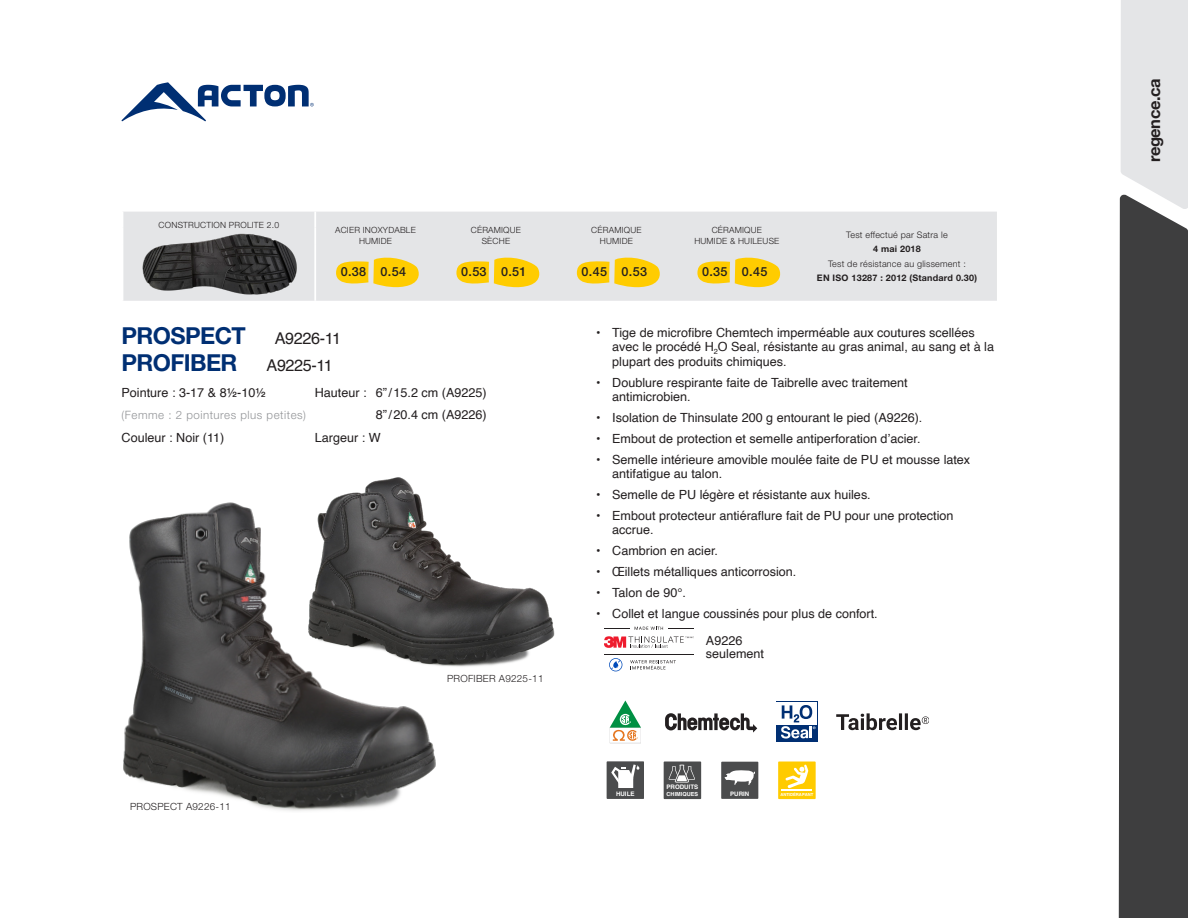
<style>
.page{position:relative;width:1188px;height:918px;background:#fff}
.page>*{position:absolute;margin:0;border:0;box-sizing:border-box;transform-origin:0 0}
.t1{font:700 23.4px/26.7px "Helvetica Neue LT Std";letter-spacing:-.025em;color:#002f73}
.t2{font:700 16.5px "Helvetica Neue LT Std";letter-spacing:-.025em;color:#231f20}
.t3{font:12.6px/14.4px "Helvetica";color:#231f20}
.t4{font:500 12.6px "Helvetica Neue LT Std";letter-spacing:.025em;color:#231f20}
.t5{font:300 11.55px "Helvetica Neue LT Std";letter-spacing:.045em;color:#939598}
.t6{font:300 9.9px "Helvetica Neue LT Std";letter-spacing:.025em;color:#231f20}
.t7{font:300 9px/14.4px "Helvetica Neue LT Std";letter-spacing:.025em;color:#231f20;text-align:center}
.t8{font:300 8.55px/10.8px "Helvetica Neue LT Std";letter-spacing:.025em;color:#231f20;text-align:center}
.t9{font:700 6.15px "Helvetica";color:#fff}
.t10{font:700 5.55px "Helvetica";color:#fff}
.t11{font:700 4.2px "Helvetica";color:#fff}
.s1{font-weight:700}
.s2{font-family:"Helvetica";font-weight:400;font-size:16.2px;color:#231f20}
</style>
<div class="page">
<img style="left:123px;top:502px;width:313px;height:309px">
<img style="left:306px;top:477px;width:249px;height:207px">
<svg style="left:610px;top:701px;width:31px;height:42px"></svg>
<svg style="left:665px;top:713px;width:92px;height:20px"></svg>
<div style="left:776px;top:702px;width:42px;height:40px;background:#002f73"></div>
<div style="left:777px;top:702px;width:40px;height:22px;background:#fff"></div>
<svg style="left:781px;top:705px;width:35px;height:34px"></svg>
<svg style="left:837px;top:713px;width:92px;height:17px"></svg>
<div style="left:607px;top:761px;width:37px;height:38px;background:#4b4c4d"></div>
<svg style="left:611px;top:765px;width:28px;height:23px"></svg>
<div style="left:664px;top:762px;width:37px;height:37px;background:#4b4c4d"></div>
<svg style="left:669px;top:765px;width:26px;height:18px"></svg>
<div style="left:721px;top:762px;width:37px;height:37px;background:#4b4c4d"></div>
<svg style="left:725px;top:770px;width:30px;height:15px"></svg>
<div style="left:778px;top:762px;width:38px;height:37px;background:#ffcb00"></div>
<hr style="left:782px;top:789px;width:30px;height:1px;background:#fff">
<svg style="left:785px;top:764px;width:23px;height:25px"></svg>
<svg style="left:630px;top:660px;width:46px;height:9px"></svg>
<svg style="left:609px;top:658px;width:13px;height:13px"></svg>
<hr style="left:604px;top:655px;width:89px;height:1px;background:#231f20">
<svg style="left:604px;top:628px;width:25px;height:1px"></svg>
<svg style="left:635px;top:627px;width:58px;height:3px"></svg>
<svg style="left:604px;top:636px;width:89px;height:12px"></svg>
<div style="left:123px;top:212px;width:874px;height:89px;background:#e4e5e7"></div>
<svg style="left:314px;top:212px;width:2px;height:32px"></svg>
<hr style="left:314px;top:244px;width:2px;height:57px;background:#fff">
<img style="left:139px;top:229px;width:160px;height:72px">
<svg style="left:336px;top:256px;width:85px;height:33px;background:#f4d555"></svg>
<svg style="left:456px;top:256px;width:85px;height:33px;background:#f5d554"></svg>
<svg style="left:577px;top:256px;width:85px;height:33px;background:#f5d554"></svg>
<svg style="left:697px;top:256px;width:85px;height:33px;background:#f4d555"></svg>
<div style="left:1119px;top:196px;width:69px;height:722px;background:#3e3e3f"></div>
<svg style="left:1121px;top:0;width:67px;height:209px;background:#e2e3e5"></svg>
<svg style="left:122px;top:82px;width:192px;height:40px"></svg>
<p class="t8" style="left:159px;top:219px;width:122px">CONSTRUCTION PROLITE 2.0</p>
<p class="t8" style="left:335px;top:225px;width:82px">ACIER INOXYDABLE<br>HUMIDE</p>
<p class="t8" style="left:471px;top:225px;width:52px">CÉRAMIQUE<br>SÈCHE</p>
<p class="t8" style="left:591px;top:225px;width:52px">CÉRAMIQUE<br>HUMIDE</p>
<p class="t8" style="left:694px;top:225px;width:87px">CÉRAMIQUE<br>HUMIDE &amp; HUILEUSE</p>
<p class="t7" style="left:817px;top:227px;width:162px">Test effectué par Satra le<br><span class="s1">4 mai 2018<br></span>Test de résistance au glissement :<br><span class="s1">EN ISO 13287 : 2012 (Standard 0.30)</span></p>
<p class="t4" style="left:341px;top:264px;width:67px">0.38 0.54</p>
<p class="t4" style="left:461px;top:264px;width:67px">0.53 0.51</p>
<p class="t4" style="left:582px;top:264px;width:67px">0.45 0.53</p>
<p class="t4" style="left:702px;top:264px;width:67px">0.35 0.45</p>
<p class="t1" style="left:122px;top:322px;width:221px">PROSPECT <span class="s2">A9226-11<br></span>PROFIBER <span class="s2">A9225-11</span></p>
<p class="t3" style="left:122px;top:386px;width:146px">Pointure : 3-17 &amp; 8½-10½</p>
<p class="t3" style="left:315px;top:386px;width:173px">Hauteur : 6” / 15.2 cm (A9225)</p>
<p class="t5" style="left:122px;top:408px;width:186px">(Femme : 2 pointures plus petites)</p>
<p class="t3" style="left:376px;top:408px;width:113px">8” / 20.4 cm (A9226)</p>
<p class="t3" style="left:122px;top:431px;width:104px">Couleur : Noir (11)</p>
<p class="t3" style="left:315px;top:431px;width:67px">Largeur : W</p>
<p class="t6" style="left:130px;top:800px;width:102px">PROSPECT A9226-11</p>
<p class="t6" style="left:447px;top:672px;width:98px">PROFIBER A9225-11</p>
<p class="t3" style="left:612px;top:326px;width:383px;text-indent:-16px">• Tige de microfibre Chemtech imperméable aux coutures scellées avec le procédé H<sub>2</sub>O Seal, résistante au gras animal, au sang et à la plupart des produits chimiques.</p>
<p class="t3" style="left:612px;top:375px;width:297px;text-indent:-16px">• Doublure respirante faite de Taibrelle avec traitement antimicrobien.</p>
<p class="t3" style="left:596px;top:411px;width:328px">• Isolation de Thinsulate 200 g entourant le pied (A9226).</p>
<p class="t3" style="left:596px;top:432px;width:326px">• Embout de protection et semelle antiperforation d’acier.</p>
<p class="t3" style="left:612px;top:452px;width:360px;text-indent:-16px">• Semelle intérieure amovible moulée faite de PU et mousse latex antifatigue au talon.</p>
<p class="t3" style="left:596px;top:488px;width:276px">• Semelle de PU légère et résistante aux huiles.</p>
<p class="t3" style="left:612px;top:509px;width:343px;text-indent:-16px">• Embout protecteur antiéraflure fait de PU pour une protection accrue.</p>
<p class="t3" style="left:596px;top:544px;width:124px">• Cambrion en acier.</p>
<p class="t3" style="left:596px;top:565px;width:202px">• Œillets métalliques anticorrosion.</p>
<p class="t3" style="left:596px;top:586px;width:91px">• Talon de 90°.</p>
<p class="t3" style="left:596px;top:607px;width:283px">• Collet et langue coussinés pour plus de confort.</p>
<p class="t3" style="left:706px;top:635px;width:60px;line-height:12.6px">A9226 seulement</p>
<p class="t9" style="left:616px;top:790px;width:20px">HUILE</p>
<p class="t9" style="left:666px;top:783px;width:33px">PRODUITS</p>
<p class="t10" style="left:667px;top:791px;width:33px">CHIMIQUES</p>
<p class="t9" style="left:730px;top:790px;width:21px">PURIN</p>
<p class="t11" style="left:780px;top:792px;width:35px">ANTIDÉRAPANT</p>
<h2 class="t2" style="left:1144px;top:162px;width:85px;rotate:-90deg">regence.ca</h2>
</div>
